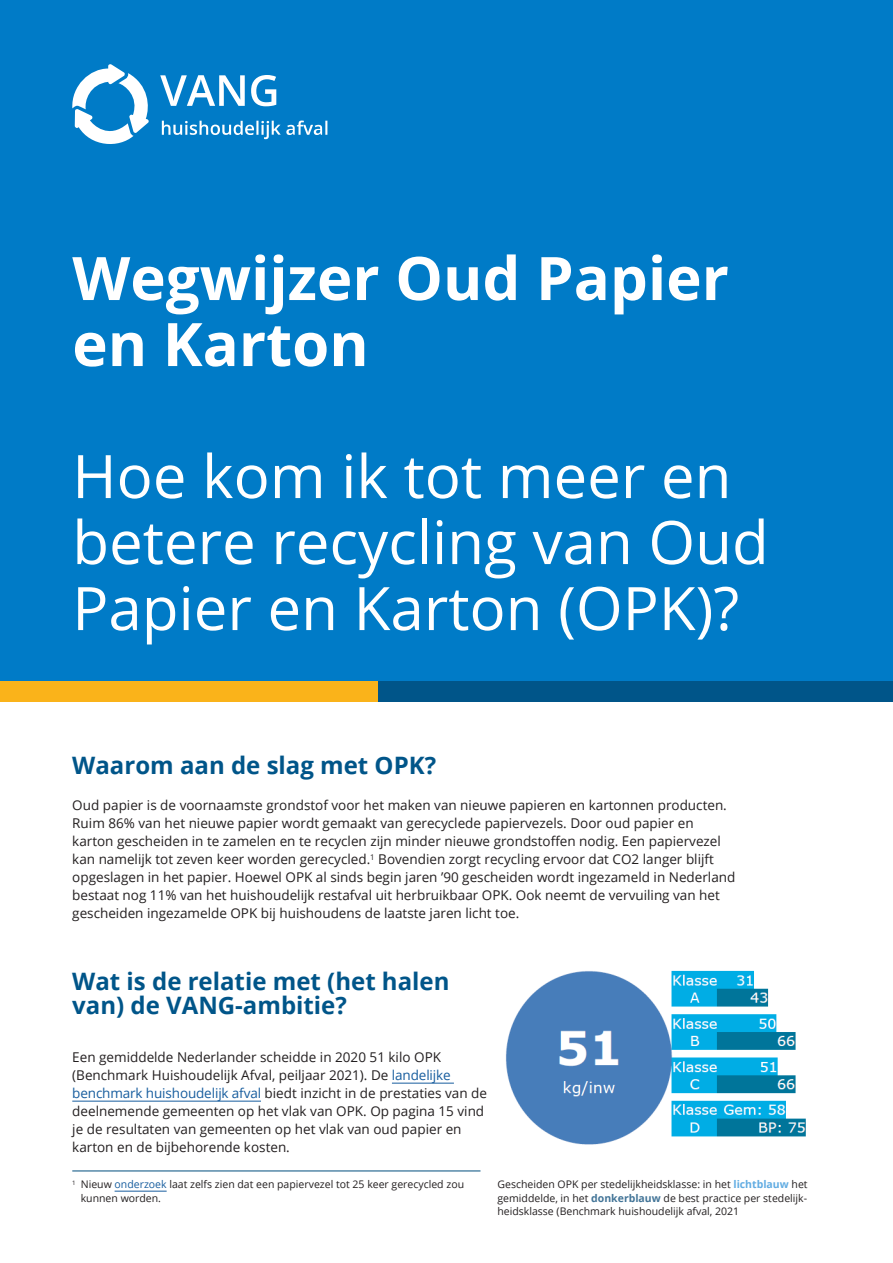
<style>
.page{position:relative;width:893px;height:1263px;background:#fff}
.page>*{position:absolute;margin:0;border:0;box-sizing:border-box;transform-origin:0 0}
._02_RO_Titel_Voorkan{font:60px/66px "Open Sans";color:#fff}
._02_RO_Titel_Voorkan-2{font:700 60px/66px "Open Sans";color:#fff}
._03_RO_Kop{font:700 24px/24px "Open Sans";color:#005589}
._11_RO_Opsomming{font:13.5px/18px "Open Sans";color:#231f20}
._03_RO_Kop-2{font:13.5px/18px "Open Sans";color:#231f20}
._14_RO_Voetnoot{font:10.5px/13.5px "Open Sans";color:#231f20;text-align:justify}
.s1{color:#175d9e}
.s2{font-weight:700;color:#61ace2}
.s3{font-weight:700;color:#427497}
</style>
<div class="page">
<div style="left:378px;top:58px;width:515px;height:644px;background:#005589"></div>
<div style="left:0;top:0;width:893px;height:681px;background:#007bc7"></div>
<svg style="left:72px;top:64px;width:77px;height:80px"></svg>
<svg style="left:160px;top:75px;width:116px;height:31px"></svg>
<svg style="left:162px;top:121px;width:165px;height:18px"></svg>
<hr style="left:392px;top:1083px;width:62px;height:1px;background:#175d9e">
<hr style="left:72px;top:1101px;width:189px;height:1px;background:#175d9e">
<hr style="left:72px;top:1171px;width:408px;height:1px;background:#004e7e">
<hr style="left:115px;top:1191px;width:52px;height:1px;background:#175d9e">
<img style="left:506px;top:970px;width:300px;height:175px">
<p class="_02_RO_Titel_Voorkan-2" style="left:72px;top:244px;width:658px">Wegwijzer Oud Papier en Karton</p>
<p class="_02_RO_Titel_Voorkan" style="left:72px;top:442px;width:698px">Hoe kom ik tot meer en betere recycling van Oud<br>Papier en Karton (OPK)?</p>
<p class="_03_RO_Kop" style="left:72px;top:753px;width:365px">Waarom aan de slag met OPK?</p>
<p class="_11_RO_Opsomming" style="left:72px;top:796px;width:665px">Oud papier is de voornaamste grondstof voor het maken van nieuwe papieren en kartonnen producten.<br>Ruim 86% van het nieuwe papier wordt gemaakt van gerecyclede papiervezels. Door oud papier en karton gescheiden in te zamelen en te recyclen zijn minder nieuwe grondstoffen nodig. Een papiervezel kan namelijk tot zeven keer worden gerecycled.<sup>1</sup> Bovendien zorgt recycling ervoor dat CO2 langer blijft opgeslagen in het papier. Hoewel OPK al sinds begin jaren ’90 gescheiden wordt ingezameld in Nederland bestaat nog 11% van het huishoudelijk restafval uit herbruikbaar OPK. Ook neemt de vervuiling van het gescheiden ingezamelde OPK bij huishoudens de laatste jaren licht toe.</p>
<p class="_03_RO_Kop" style="left:72px;top:969px;width:379px">Wat is de relatie met (het halen van) de VANG-ambitie?</p>
<p class="_03_RO_Kop-2" style="left:72px;top:1048px;width:416px">Een gemiddelde Nederlander scheidde in 2020 51 kilo OPK (Benchmark Huishoudelijk Afval, peiljaar 2021). De <span class="s1">landelijke benchmark huishoudelijk afval</span> biedt inzicht in de prestaties van de deelnemende gemeenten op het vlak van OPK. Op pagina 15 vind je de resultaten van gemeenten op het vlak van oud papier en karton en de bijbehorende kosten.</p>
<p class="_14_RO_Voetnoot" style="left:81px;top:1177px;width:385px;text-indent:-9px"><sup>1</sup> Nieuw <span class="s1">onderzoek</span> laat zelfs zien dat een papiervezel tot 25 keer gerecycled zou kunnen worden.</p>
<p class="_14_RO_Voetnoot" style="left:497px;top:1177px;width:312px">Gescheiden OPK per stedelijkheidsklasse: in het <span class="s2">lichtblauw</span> het gemiddelde, in het <span class="s3">donkerblauw</span> de best practice per stedelijk&shy;heidsklasse (Benchmark huishoudelijk afval, 2021</p>
</div>
